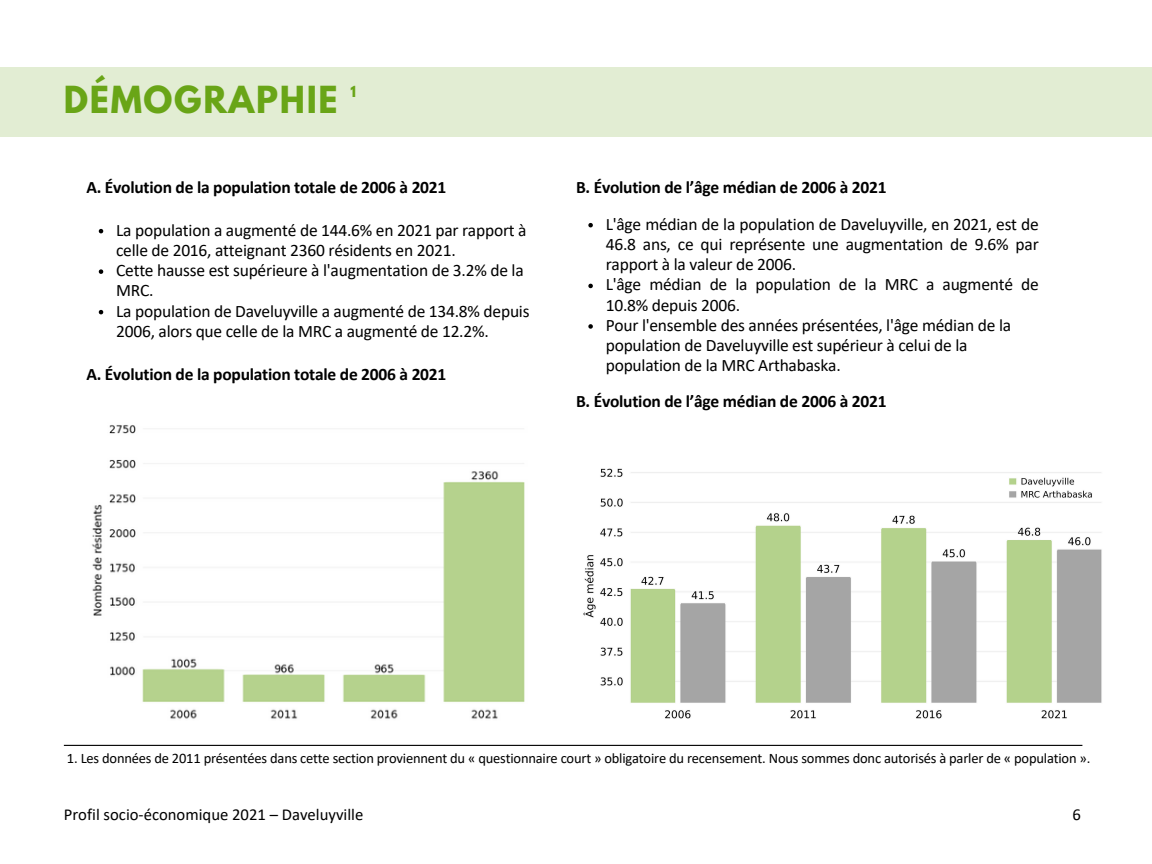
<style>
.page{position:relative;width:1152px;height:864px;background:#fff}
.page>*{position:absolute;margin:0;border:0;box-sizing:border-box;transform-origin:0 0}
.t1{font:700 33px "League Spartan";letter-spacing:.05em;color:#69a517}
.t2{font:17.55px/20.2px "Calibri";letter-spacing:-.015em;color:#000}
.t3{font:700 17.55px "Calibri";letter-spacing:-.015em;color:#000}
.t4{font:16.65px "Calibri";color:#000}
.t5{font:14.55px "Calibri";letter-spacing:-.015em;color:#000}
.t6{font:700 13.5px "League Spartan";color:#69a517}
</style>
<div class="page">
<div style="left:0;top:67px;width:1152px;height:70px;background:#e2edd3"></div>
<hr style="left:64px;top:745px;width:1018px;height:1px;background:#000">
<img style="left:92px;top:425px;width:433px;height:294px">
<img style="left:583px;top:468px;width:519px;height:251px">
<svg style="left:99px;top:229px;width:4px;height:4px"></svg>
<svg style="left:99px;top:269px;width:4px;height:5px"></svg>
<svg style="left:99px;top:310px;width:4px;height:4px"></svg>
<svg style="left:588px;top:223px;width:5px;height:4px"></svg>
<svg style="left:588px;top:284px;width:5px;height:4px"></svg>
<svg style="left:588px;top:324px;width:5px;height:5px"></svg>
<h2 class="t1" style="left:64px;top:84px;width:275px">DÉMOGRAPHIE</h2>
<h3 class="t6" style="left:350px;top:85px;width:7px">1</h3>
<p class="t3" style="left:86px;top:180px;width:362px">A. Évolution de la population totale de 2006 à 2021</p>
<p class="t2" style="left:116px;top:221px;width:412px">La population a augmenté de 144.6% en 2021 par rapport à celle de 2016, atteignant 2360 résidents en 2021.</p>
<p class="t2" style="left:116px;top:262px;width:409px">Cette hausse est supérieure à l'augmentation de 3.2% de la<br>MRC.</p>
<p class="t2" style="left:116px;top:302px;width:415px">La population de Daveluyville a augmenté de 134.8% depuis<br>2006, alors que celle de la MRC a augmenté de 12.2%.</p>
<p class="t3" style="left:86px;top:367px;width:362px">A. Évolution de la population totale de 2006 à 2021</p>
<p class="t3" style="left:576px;top:180px;width:312px">B. Évolution de l’âge médian de 2006 à 2021</p>
<p class="t2" style="left:606px;top:215px;width:435px;text-align:justify">L'âge médian de la population de Daveluyville, en 2021, est de 46.8 ans, ce qui représente une augmentation de 9.6% par rapport à la valeur de 2006.</p>
<p class="t2" style="left:606px;top:276px;width:435px">L'âge médian de la population de la MRC a augmenté de<br>10.8% depuis 2006.</p>
<h2 class="t2" style="left:606px;top:316px;width:407px">Pour l'ensemble des années présentées, l'âge médian de la population de Daveluyville est supérieur à celui de la population de la MRC Arthabaska.</h2>
<p class="t3" style="left:576px;top:394px;width:312px">B. Évolution de l’âge médian de 2006 à 2021</p>
<h2 class="t5" style="left:67px;top:752px;width:1025px">1. Les données de 2011 présentées dans cette section proviennent du « questionnaire court » obligatoire du recensement. Nous sommes donc autorisés à parler de « population ».</h2>
<h2 class="t4" style="left:64px;top:808px;width:301px">Profil socio-économique 2021 – Daveluyville</h2>
<h2 class="t4" style="left:1072px;top:808px;width:10px">6</h2>
</div>
